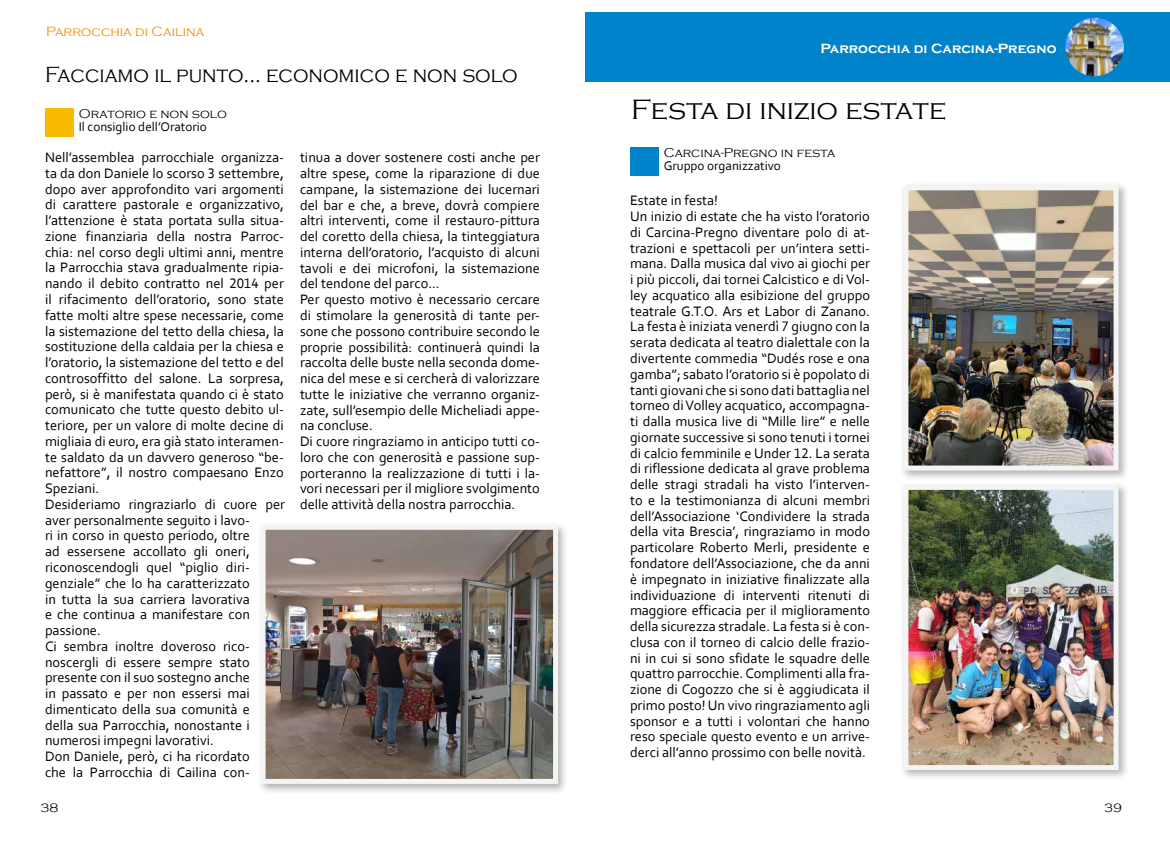
<style>
.page{position:relative;width:1170px;height:851px;background:#fff}
.page>*{position:absolute;margin:0;border:0;box-sizing:border-box;transform-origin:0 0}
.t1{font:300 28.75px "Copperplate Gothic";color:#000}
.t2{font:300 22.5px "Copperplate Gothic";color:#000;scale:.92 1}
.t3{font:14.38px/15.8px "Corbel";color:#000}
.t4{font:700 13.75px "Copperplate Gothic";color:#fff}
.t5{font:300 13.75px "Copperplate Gothic";color:#f28e00}
.t6{font:13.12px "Corbel";color:#000}
.t7{font:300 13.12px "Copperplate Gothic";color:#000}
.t8{font:300 12.5px "Copperplate Gothic";color:#000}
</style>
<div class="page">
<div style="left:585px;top:12px;width:584px;height:69px;background:#0083ca"></div>
<img style="left:1065px;top:18px;width:58px;height:58px;border-radius:29px">
<div style="left:45px;top:108px;width:28px;height:28px;background:#fbba00"></div>
<div style="left:630px;top:147px;width:28px;height:28px;background:#0083ca"></div>
<div style="left:900px;top:481px;width:228px;height:299px;background:#9d9d9c;opacity:.75"></div>
<img style="left:909px;top:491px;width:203px;height:273px">
<div style="left:903px;top:485px;width:215px;height:285px;border:5px solid #f4f4f4"></div>
<div style="left:900px;top:182px;width:228px;height:299px;background:#9d9d9c;opacity:.75"></div>
<img style="left:909px;top:191px;width:203px;height:273px">
<div style="left:903px;top:185px;width:215px;height:285px;border:5px solid #f4f4f4"></div>
<div style="left:257px;top:521px;width:311px;height:273px;background:#9d9d9c;opacity:.75"></div>
<img style="left:266px;top:530px;width:286px;height:247px">
<div style="left:260px;top:524px;width:298px;height:259px;border:5px solid #f4f4f4"></div>
<p class="t5" style="left:46px;top:24px;width:160px">Parrocchia di Cailina</p>
<h2 class="t2" style="left:45px;top:62px;width:515px">Facciamo il punto... economico e non solo</h2>
<p class="t7" style="left:79px;top:106px;width:150px">Oratorio e non solo</p>
<p class="t6" style="left:79px;top:119px;width:130px">Il consiglio dell’Oratorio</p>
<p class="t3" style="left:45px;top:149px;width:241px">Nell’assemblea parrocchiale organizza&shy;ta da don Daniele lo scorso 3 settembre, dopo aver approfondito vari argomenti di carattere pastorale e organizzativo, l’attenzione è stata portata sulla situa&shy;zione finanziaria della nostra Parroc&shy;chia: nel corso degli ultimi anni, mentre la Parrocchia stava gradualmente ripia&shy;nando il debito contratto nel 2014 per il rifacimento dell’oratorio, sono state fatte molti altre spese necessarie, come la sistemazione del tetto della chiesa, la sostituzione della caldaia per la chiesa e l’oratorio, la sistemazione del tetto e del controsoffitto del salone. La sorpresa, però, si è manifestata quando ci è stato comunicato che tutte questo debito ul&shy;teriore, per un valore di molte decine di migliaia di euro, era già stato interamen&shy;te saldato da un davvero generoso “be&shy;nefattore”, il nostro compaesano Enzo Speziani.<br>Desideriamo ringraziarlo di cuore per aver personalmente seguito i lavo-<br>ri in corso in questo periodo, oltre<br>ad essersene accollato gli oneri, riconoscendogli quel “piglio diri&shy;genziale” che lo ha caratterizzato<br>in tutta la sua carriera lavorativa<br>e che continua a manifestare con passione.<br>Ci sembra inoltre doveroso rico&shy;noscergli di essere sempre stato presente con il suo sostegno anche<br>in passato e per non essersi mai dimenticato della sua comunità e<br>della sua Parrocchia, nonostante i numerosi impegni lavorativi.<br>Don Daniele, però, ci ha ricordato<br>che la Parrocchia di Cailina con-</p>
<p class="t3" style="left:300px;top:149px;width:241px">tinua a dover sostenere costi anche per altre spese, come la riparazione di due campane, la sistemazione dei lucernari del bar e che, a breve, dovrà compiere altri interventi, come il restauro-pittura del coretto della chiesa, la tinteggiatura interna dell’oratorio, l’acquisto di alcuni tavoli e dei microfoni, la sistemazione del tendone del parco...<br>Per questo motivo è necessario cercare di stimolare la generosità di tante per&shy;sone che possono contribuire secondo le proprie possibilità: continuerà quindi la raccolta delle buste nella seconda dome&shy;nica del mese e si cercherà di valorizzare tutte le iniziative che verranno organiz&shy;zate, sull’esempio delle Micheliadi appe&shy;na concluse.<br>Di cuore ringraziamo in anticipo tutti co&shy;loro che con generosità e passione sup&shy;porteranno la realizzazione di tutti i la&shy;vori necessari per il migliore svolgimento delle attività della nostra parrocchia.</p>
<p class="t8" style="left:41px;top:801px;width:20px">38</p>
<p class="t4" style="left:820px;top:41px;width:238px">Parrocchia di Carcina-Pregno</p>
<h1 class="t1" style="left:631px;top:94px;width:316px">Festa di inizio estate</h1>
<p class="t7" style="left:663px;top:145px;width:173px">Carcina-Pregno in festa</p>
<p class="t6" style="left:663px;top:158px;width:119px">Gruppo organizzativo</p>
<p class="t3" style="left:630px;top:192px;width:241px">Estate in festa!<br>Un inizio di estate che ha visto l’oratorio di Carcina-Pregno diventare polo di at&shy;trazioni e spettacoli per un’intera setti&shy;mana. Dalla musica dal vivo ai giochi per i più piccoli, dai tornei Calcistico e di Vol&shy;ley acquatico alla esibizione del gruppo teatrale G.T.O. Ars et Labor di Zanano.<br>La festa è iniziata venerdì 7 giugno con la serata dedicata al teatro dialettale con la divertente commedia “Dudés rose e ona gamba”; sabato l’oratorio si è popolato di tanti giovani che si sono dati battaglia nel torneo di Volley acquatico, accompagna&shy;ti dalla musica live di “Mille lire” e nelle giornate successive si sono tenuti i tornei di calcio femminile e Under 12. La serata di riflessione dedicata al grave problema delle stragi stradali ha visto l’interven&shy;to e la testimonianza di alcuni membri dell’Associazione ‘Condividere la strada della vita Brescia’, ringraziamo in modo particolare Roberto Merli, presidente e fondatore dell’Associazione, che da anni è impegnato in iniziative finalizzate alla individuazione di interventi ritenuti di maggiore efficacia per il miglioramento della sicurezza stradale. La festa si è con&shy;clusa con il torneo di calcio delle frazio&shy;ni in cui si sono sfidate le squadre delle quattro parrocchie. Complimenti alla fra&shy;zione di Cogozzo che si è aggiudicata il primo posto! Un vivo ringraziamento agli sponsor e a tutti i volontari che hanno reso speciale questo evento e un arrive&shy;derci all’anno prossimo con belle novità.</p>
<p class="t8" style="left:1104px;top:801px;width:20px">39</p>
</div>
